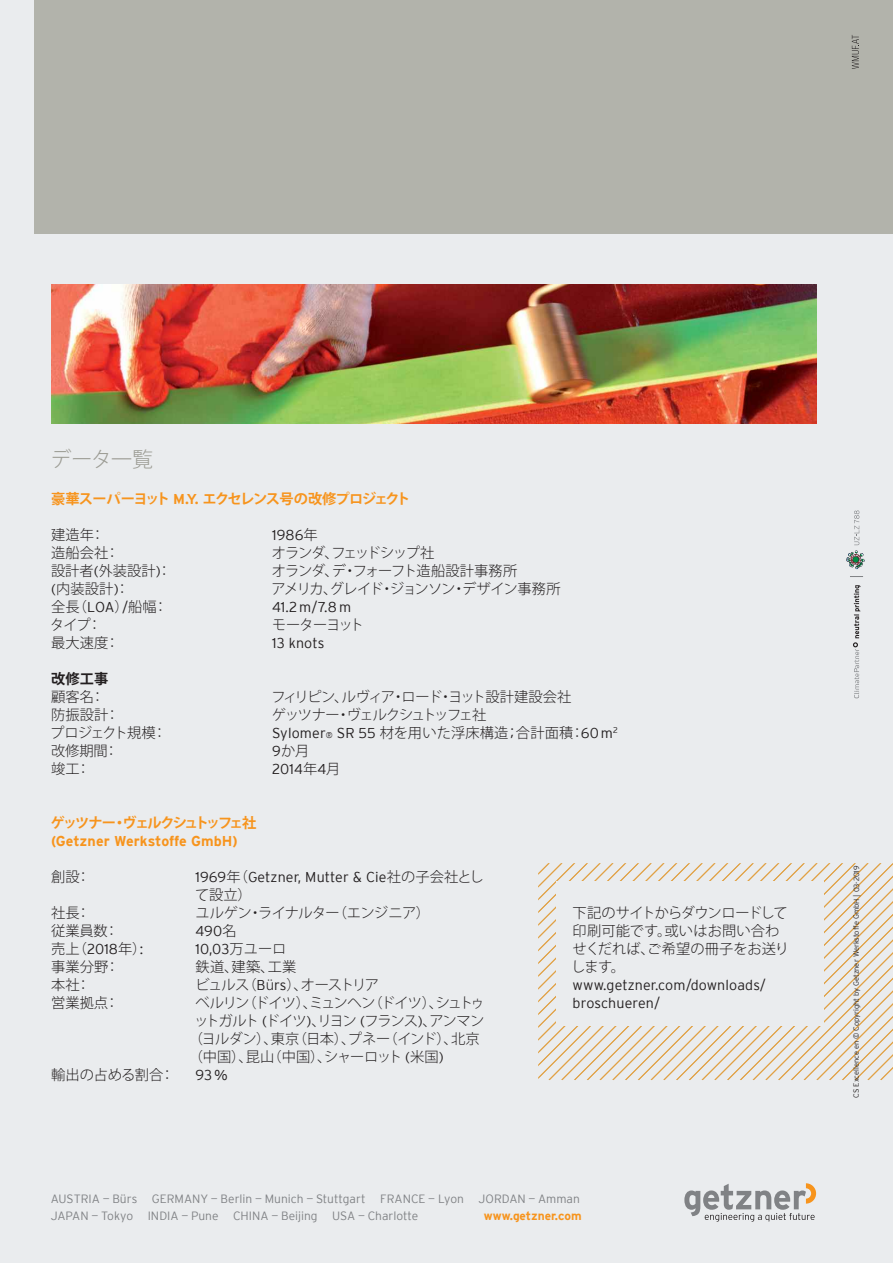
<style>
.page{position:relative;width:893px;height:1263px;background:#eaecee}
.page>*{position:absolute;margin:0;border:0;box-sizing:border-box;transform-origin:0 0}
.t1{font:300 21px "Koz Go Pro";letter-spacing:-.03em;color:#9c9c94}
.t2{font:300 14.25px "Koz Go Pro";letter-spacing:-.03em;color:#231f20}
.t3{font:300 14.25px/18px "Interstate";letter-spacing:.01em;color:#231f20}
.t4{font:300 14.25px/18px "Koz Go Pro";letter-spacing:.005em;color:#231f20}
.t5{font:300 14.25px "Koz Go Pro";letter-spacing:-.06em;color:#231f20}
.t6{font:300 14.25px "Koz Go Pro";letter-spacing:.01em;color:#231f20}
.t7{font:700 14.25px "Koz Go Pro";letter-spacing:-.085em;color:#f7941d}
.t8{font:300 14.25px "Koz Go Pro";letter-spacing:-.065em;color:#231f20}
.t9{font:300 14.25px "Koz Go Pro";letter-spacing:-.075em;color:#231f20}
.t10{font:300 14.25px "Koz Go Pro";letter-spacing:-.08em;color:#231f20}
.t11{font:300 14.25px "Koz Go Pro";letter-spacing:-.07em;color:#231f20}
.t12{font:700 14.25px "Interstate";color:#f7941d}
.t13{font:300 14.25px "Koz Go Pro";letter-spacing:-.095em;color:#231f20}
.t14{font:700 14.25px "Koz Go Pro";letter-spacing:-.135em;color:#f7941d}
.t15{font:300 14.25px "Koz Go Pro";letter-spacing:-.085em;color:#231f20}
.t16{font:300 14.25px "Koz Go Pro";letter-spacing:-.09em;color:#231f20}
.t17{font:300 14.25px "Koz Go Pro";letter-spacing:-.005em;color:#231f20}
.t18{font:700 14.25px "Koz Go Pro";color:#231f20}
.t19{font:300 12px/17.4px "Interstate";color:#808285}
.t20{font:700 12px "Interstate";color:#f7941d}
.t21{font:300 7.5px "Interstate";color:#231f20}
.s1{font-family:"Interstate"}
.s2{font-family:"Koz Go Pro"}
.s3{font-family:"Interstate";font-size:8.25px}
</style>
<div class="page">
<div style="left:34px;top:0;width:859px;height:234px;background:#b2b3ab"></div>
<svg style="left:852px;top:35px;width:7px;height:34px"></svg>
<img style="left:51px;top:285px;width:765px;height:139px">
<svg style="left:539px;top:864px;width:354px;height:216px"></svg>
<div style="left:556px;top:882px;width:267px;height:144px;background:#eaecee"></div>
<svg style="left:684px;top:1183px;width:132px;height:39px"></svg>
<svg style="left:853px;top:585px;width:7px;height:113px"></svg>
<hr style="left:837px;top:1095px;width:32px;height:1px;background:#808285">
<svg style="left:850px;top:576px;width:13px;height:1px"></svg>
<svg style="left:846px;top:510px;width:19px;height:59px"></svg>
<h1 class="t1" style="left:51px;top:446px;width:104px">データ一覧</h1>
<p class="t7" style="left:51px;top:489px;width:361px">豪華スーパーヨット <span class="s1">M.Y.</span> エクセレンス号の改修プロジェクト</p>
<p class="t2" style="left:51px;top:525px;width:55px">建造年：</p>
<p class="t3" style="left:272px;top:526px;width:47px">1986<span class="s2">年</span></p>
<p class="t2" style="left:51px;top:543px;width:70px">造船会社：</p>
<p class="t16" style="left:272px;top:543px;width:164px">オランダ、フェッドシップ社</p>
<p class="t2" style="left:51px;top:561px;width:122px">設計者<span class="s1">(</span>外装設計<span class="s1">)</span>：</p>
<p class="t8" style="left:272px;top:561px;width:247px">オランダ、デ・フォーフト造船設計事務所</p>
<p class="t2" style="left:51px;top:579px;width:80px"><span class="s1">(</span>内装設計<span class="s1">)</span>：</p>
<p class="t11" style="left:272px;top:579px;width:290px">アメリカ、グレイド・ジョンソン・デザイン事務所</p>
<p class="t2" style="left:51px;top:597px;width:118px">全長（<span class="s1">LOA</span>）<span class="s1">/</span>船幅：</p>
<p class="t3" style="left:272px;top:598px;width:80px">41.2 m/7.8 m</p>
<p class="t2" style="left:50px;top:615px;width:53px">タイプ：</p>
<p class="t8" style="left:272px;top:615px;width:94px">モーターヨット</p>
<p class="t2" style="left:51px;top:633px;width:70px">最大速度：</p>
<p class="t3" style="left:272px;top:634px;width:54px">13 knots</p>
<p class="t18" style="left:51px;top:669px;width:59px">改修工事</p>
<p class="t2" style="left:51px;top:687px;width:55px">顧客名：</p>
<p class="t5" style="left:271px;top:687px;width:302px">フィリピン、ルヴィア・ロード・ヨット設計建設会社</p>
<p class="t2" style="left:51px;top:705px;width:70px">防振設計：</p>
<p class="t13" style="left:272px;top:705px;width:216px">ゲッツナー・ヴェルクシュトッフェ社</p>
<p class="t5" style="left:50px;top:723px;width:118px">プロジェクト規模：</p>
<p class="t6" style="left:272px;top:723px;width:347px"><span class="s1">Sylomer</span><span class="s3">®</span> <span class="s1">SR 55</span> 材を用いた浮床構造；合計面積：<span class="s1">60 m</span><sup>2</sup></p>
<p class="t2" style="left:51px;top:741px;width:69px">改修期間：</p>
<p class="t2" style="left:272px;top:741px;width:39px"><span class="s1">9</span>か月</p>
<p class="t2" style="left:51px;top:759px;width:41px">竣工：</p>
<p class="t3" style="left:272px;top:760px;width:70px">2014<span class="s2">年</span>4<span class="s2">月</span></p>
<p class="t14" style="left:50px;top:813px;width:207px">ゲッツナー・ヴェルクシュトッフェ社</p>
<p class="t12" style="left:51px;top:835px;width:188px">(Getzner Werkstoffe GmbH)</p>
<p class="t2" style="left:51px;top:867px;width:41px">創設：</p>
<p class="t3" style="left:196px;top:868px;width:290px">1969<span class="s2">年（</span>Getzner, Mutter &amp; Cie<span class="s2">社の子会社とし</span></p>
<p class="t2" style="left:195px;top:885px;width:58px">て設立）</p>
<p class="t2" style="left:51px;top:903px;width:41px">社長：</p>
<p class="t2" style="left:195px;top:903px;width:236px">ユルゲン・ライナルター（エンジニア）</p>
<p class="t2" style="left:51px;top:921px;width:69px">従業員数：</p>
<p class="t3" style="left:196px;top:922px;width:42px">490<span class="s2">名</span></p>
<p class="t2" style="left:51px;top:939px;width:97px">売上（<span class="s1">2018</span>年）<span class="s1">:</span></p>
<p class="t3" style="left:196px;top:940px;width:92px">10,03<span class="s2">万ユーロ</span></p>
<p class="t2" style="left:51px;top:957px;width:70px">事業分野：</p>
<p class="t2" style="left:196px;top:957px;width:102px">鉄道、建築、工業</p>
<p class="t2" style="left:51px;top:975px;width:41px">本社：</p>
<p class="t15" style="left:195px;top:975px;width:185px">ビュルス（<span class="s1">B</span>ü<span class="s1">rs</span>）、オーストリア</p>
<p class="t2" style="left:51px;top:993px;width:69px">営業拠点：</p>
<p class="t9" style="left:196px;top:993px;width:291px">ベルリン（ドイツ）、ミュンヘン（ドイツ）、シュトゥ</p>
<p class="t10" style="left:194px;top:1011px;width:291px">ットガルト <span class="s1">(</span>ドイツ<span class="s1">)</span>、リヨン <span class="s1">(</span>フランス<span class="s1">)</span>、アンマン</p>
<p class="t2" style="left:189px;top:1029px;width:292px">（ヨルダン）、東京（日本）、プネー（インド）、北京</p>
<p class="t2" style="left:189px;top:1047px;width:257px">（中国）、昆山（中国）、シャーロット <span class="s1">(</span>米国<span class="s1">)</span></p>
<p class="t17" style="left:51px;top:1065px;width:125px">輸出の占める割合：</p>
<p class="t3" style="left:196px;top:1066px;width:34px">93 %</p>
<p class="t4" style="left:571px;top:904px;width:219px">下記のサイトからダウンロードして印刷可能です。或いはお問い合わせくだれば、ご希望の冊子をお送りします。</p>
<p class="t3" style="left:573px;top:976px;width:195px">www.getzner.com/downloads/ broschueren/</p>
<p class="t19" style="left:51px;top:1190px;width:531px">AUSTRIA — Bürs GERMANY — Berlin — Munich — Stuttgart FRANCE — Lyon JORDAN — Amman<br>JAPAN — Tokyo INDIA — Pune CHINA — Beijing USA — Charlotte</p>
<p class="t20" style="left:484px;top:1212px;width:99px">www.getzner.com</p>
<p class="t21" style="left:853px;top:1098px;width:234px;rotate:-90deg">CS Excellence en © Copyright by Getzner Werkstoffe GmbH | 03-2019</p>
</div>
